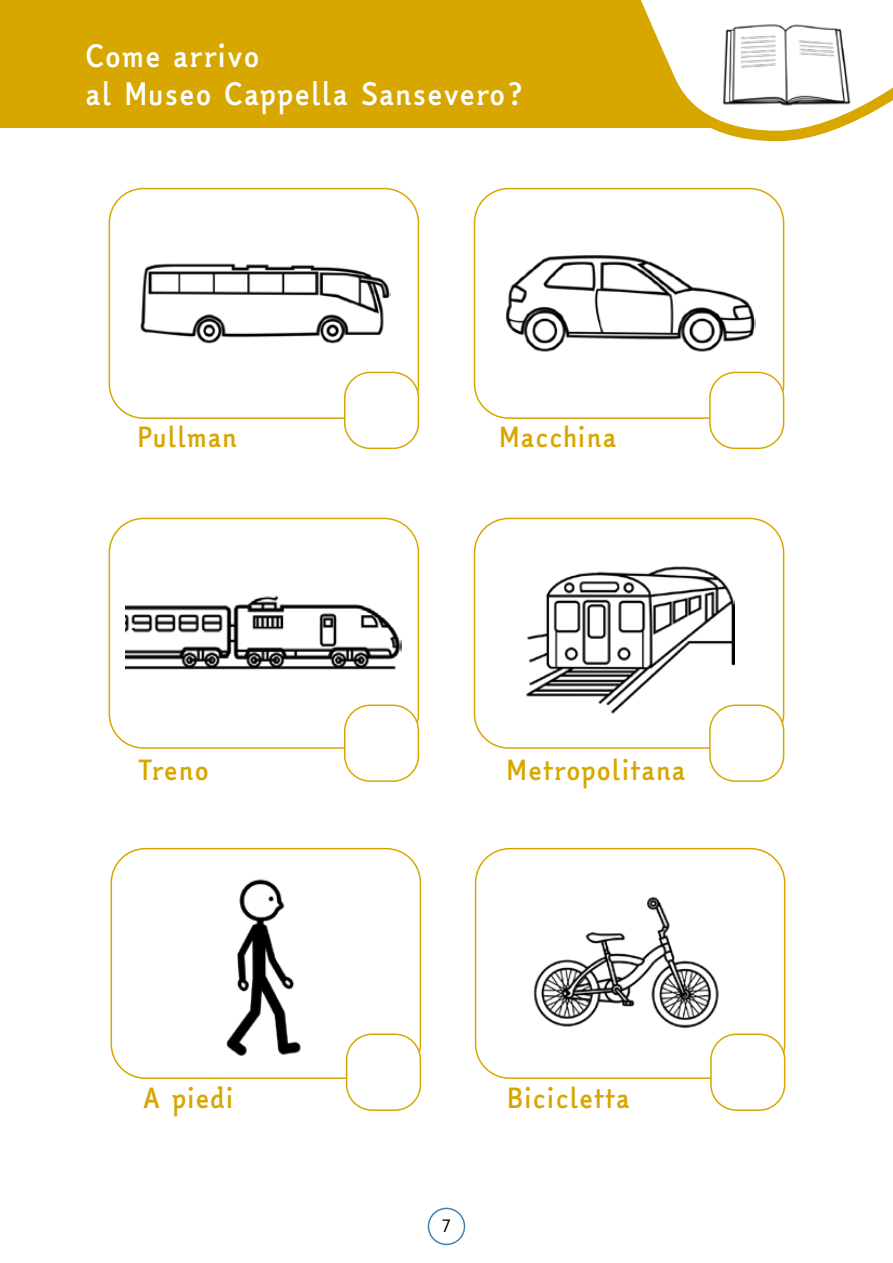
<style>
.page{position:relative;width:893px;height:1263px;background:#fff}
.page>*{position:absolute;margin:0;border:0;box-sizing:border-box;transform-origin:0 0}
.t1{font:700 30px/37.5px "Easy Reading";color:#fff}
.t2{font:700 27px "Easy Reading";color:#d7a700}
.t3{font:18px "Easy Reading";color:#000}
</style>
<div class="page">
<div style="left:428px;top:1208px;width:37px;height:37px;border:2px solid #4183b2;border-radius:50%"></div>
<div style="left:0;top:0;width:769px;height:128px;background:#d7a700"></div>
<svg style="left:641px;top:0;width:252px;height:142px"></svg>
<img style="left:716px;top:21px;width:140px;height:88px">
<div style="left:109px;top:518px;width:310px;height:231px;border:2px solid #d7a700;border-radius:34px"></div>
<div style="left:474px;top:518px;width:310px;height:231px;border:2px solid #d7a700;border-radius:34px"></div>
<div style="left:109px;top:188px;width:310px;height:231px;border:2px solid #d7a700;border-radius:34px"></div>
<div style="left:474px;top:188px;width:310px;height:231px;border:2px solid #d7a700;border-radius:34px"></div>
<img style="left:140px;top:263px;width:251px;height:81px">
<img style="left:226px;top:879px;width:130px;height:177px">
<img style="left:506px;top:255px;width:249px;height:97px">
<img style="left:526px;top:566px;width:209px;height:150px">
<img style="left:125px;top:595px;width:277px;height:75px">
<div style="left:111px;top:848px;width:310px;height:231px;border:2px solid #d7a700;border-radius:34px"></div>
<div style="left:710px;top:705px;width:74px;height:76px;background:#fff;border-radius:26px"></div>
<div style="left:709px;top:704px;width:75px;height:78px;border:2px solid #d7a700;border-radius:26px"></div>
<div style="left:710px;top:372px;width:74px;height:76px;background:#fff;border-radius:26px"></div>
<div style="left:709px;top:372px;width:75px;height:77px;border:2px solid #d7a700;border-radius:26px"></div>
<div style="left:347px;top:1034px;width:73px;height:76px;background:#fff;border-radius:26px"></div>
<div style="left:346px;top:1033px;width:75px;height:78px;border:2px solid #d7a700;border-radius:26px"></div>
<div style="left:345px;top:705px;width:73px;height:76px;background:#fff;border-radius:26px"></div>
<div style="left:344px;top:704px;width:75px;height:78px;border:2px solid #d7a700;border-radius:26px"></div>
<div style="left:345px;top:372px;width:73px;height:76px;background:#fff;border-radius:26px"></div>
<div style="left:344px;top:372px;width:75px;height:77px;border:2px solid #d7a700;border-radius:26px"></div>
<div style="left:475px;top:848px;width:310px;height:231px;border:2px solid #d7a700;border-radius:34px"></div>
<div style="left:711px;top:1034px;width:74px;height:76px;background:#fff;border-radius:26px"></div>
<div style="left:710px;top:1033px;width:75px;height:78px;border:2px solid #d7a700;border-radius:26px"></div>
<img style="left:533px;top:896px;width:190px;height:162px">
<p class="t1" style="left:85px;top:38px;width:439px">Come arrivo<br>al Museo Cappella Sansevero?</p>
<p class="t2" style="left:137px;top:418px;width:102px">Pullman</p>
<p class="t2" style="left:499px;top:418px;width:120px">Macchina</p>
<p class="t2" style="left:137px;top:750px;width:74px">Treno</p>
<p class="t2" style="left:506px;top:750px;width:182px">Metropolitana</p>
<p class="t2" style="left:143px;top:1079px;width:93px">A piedi</p>
<p class="t3" style="left:442px;top:1212px;width:11px">7</p>
<p class="t2" style="left:507px;top:1079px;width:125px">Bicicletta</p>
</div>
